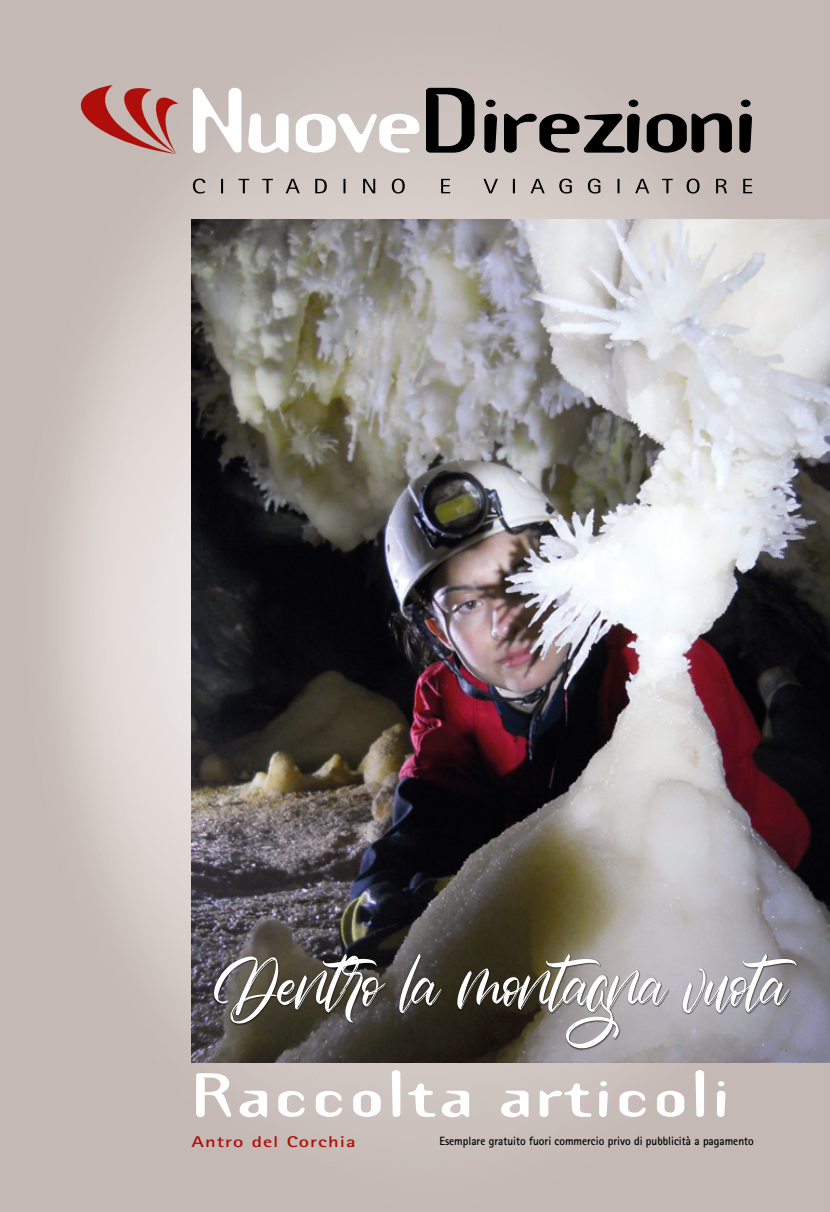
<style>
.page{position:relative;width:830px;height:1212px;background:#fff}
.page>*{position:absolute;margin:0;border:0;box-sizing:border-box;transform-origin:0 0}
.t1{font:81px "Silver Flower";letter-spacing:-.025em;color:#fff;scale:.83 1}
.t2{font:700 54.6px "Template Gothic OT";letter-spacing:.02em;color:#fff;scale:1.32 1}
.t3{font:700 15.6px "Rotis Sans Serif";letter-spacing:.05em;color:#ae0f0a;scale:1.32 1}
.t4{font:700 12px "Rotis Sans Serif";color:#000;scale:.94 1}
</style>
<div class="page">
<img style="left:0;top:0;width:829px;height:1212px">
<img style="left:191px;top:220px;width:638px;height:843px">
<svg style="left:193px;top:179px;width:558px;height:15px;background:#b3aaa7"></svg>
<svg style="left:426px;top:88px;width:325px;height:65px;background:#807976"></svg>
<svg style="left:193px;top:88px;width:226px;height:65px"></svg>
<svg style="left:72px;top:85px;width:106px;height:69px;background:#bc7f7a"></svg>
<div style="left:213px;top:953px;width:585px;height:97px;background:#000;opacity:.75"></div>
<h1 class="t1" style="left:216px;top:928px;width:687px">Dentro la montagna vuota</h1>
<h2 class="t2" style="left:191px;top:1070px;width:410px">Raccolta articoli</h2>
<h3 class="t3" style="left:191px;top:1131px;width:126px">Antro del Corchia</h3>
<p class="t4" style="left:439px;top:1133px;width:336px">Esemplare gratuito fuori commercio privo di pubblicità a pagamento</p>
</div>
